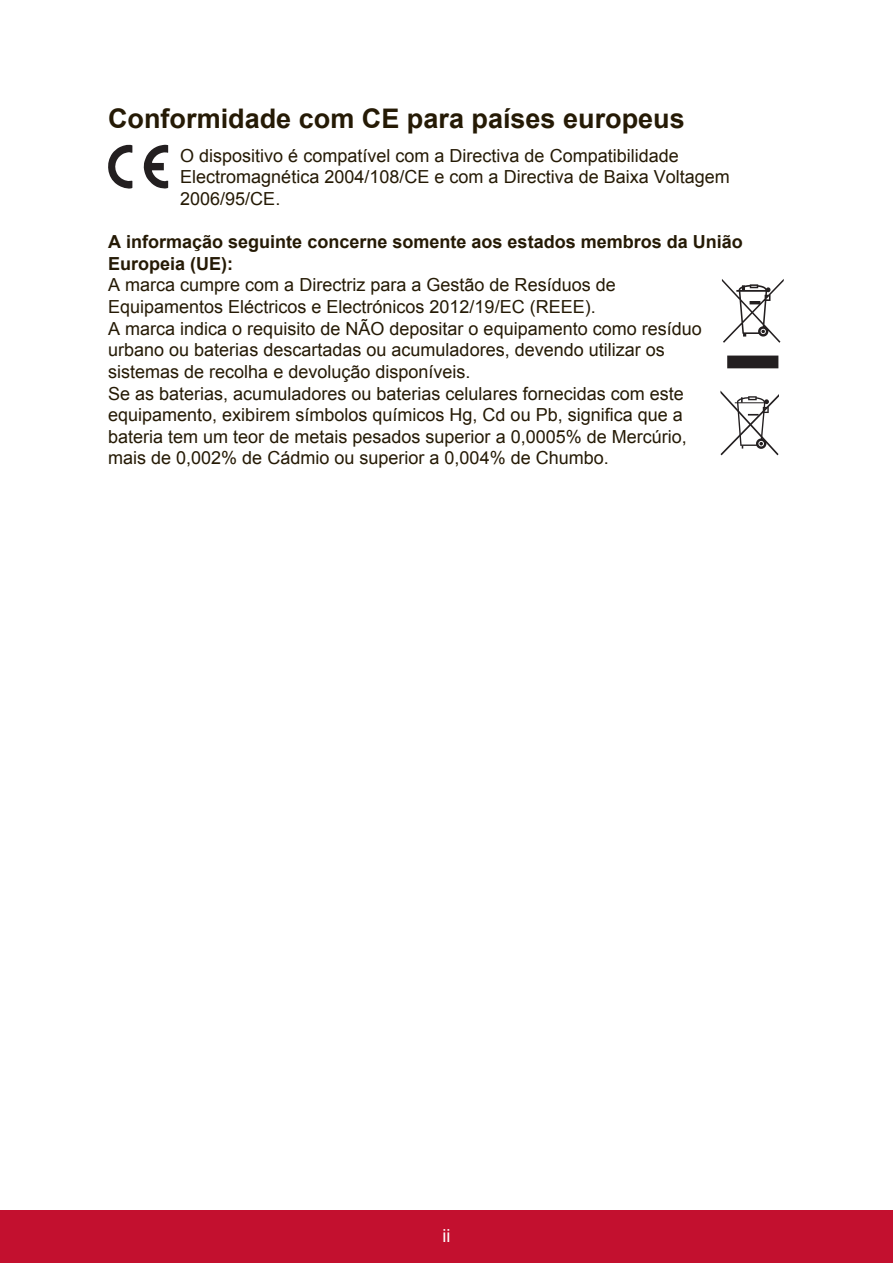
<style>
.page{position:relative;width:893px;height:1263px;background:#fff}
.page>*{position:absolute;margin:0;border:0;box-sizing:border-box;transform-origin:0 0}
.t1{font:700 27px "Arial";color:#251a05}
.t2{font:18px/21.6px "Arial";color:#251a05}
.t3{font:700 18px/21.6px "Arial";color:#251a05}
.t4{font:18px "Arial";color:#fff}
</style>
<div class="page">
<div style="left:0;top:1210px;width:892px;height:53px;background:#c3102f"></div>
<svg style="left:108px;top:145px;width:24px;height:43px"></svg>
<svg style="left:143px;top:145px;width:25px;height:43px"></svg>
<svg style="left:727px;top:355px;width:51px;height:13px"></svg>
<svg style="left:721px;top:279px;width:62px;height:64px"></svg>
<svg style="left:720px;top:390px;width:58px;height:65px"></svg>
<h1 class="t1" style="left:108px;top:101px;width:578px">Conformidade com CE para países europeus</h1>
<p class="t2" style="left:180px;top:145px;width:551px">O dispositivo é compatível com a Directiva de Compatibilidade<br>Electromagnética 2004/108/CE e com a Directiva de Baixa Voltagem<br>2006/95/CE.</p>
<p class="t3" style="left:108px;top:232px;width:636px">A informação seguinte concerne somente aos estados membros da União<br>Europeia (UE):</p>
<p class="t2" style="left:108px;top:274px;width:595px">A marca cumpre com a Directriz para a Gestão de Resíduos de Equipamentos Eléctricos e Electrónicos 2012/19/EC (REEE).<br>A marca indica o requisito de NÃO depositar o equipamento como resíduo urbano ou baterias descartadas ou acumuladores, devendo utilizar os sistemas de recolha e devolução disponíveis.<br>Se as baterias, acumuladores ou baterias celulares fornecidas com este equipamento, exibirem símbolos químicos Hg, Cd ou Pb, significa que a bateria tem um teor de metais pesados superior a 0,0005% de Mercúrio, mais de 0,002% de Cádmio ou superior a 0,004% de Chumbo.</p>
<p class="t4" style="left:442px;top:1223px;width:9px">ii</p>
</div>
